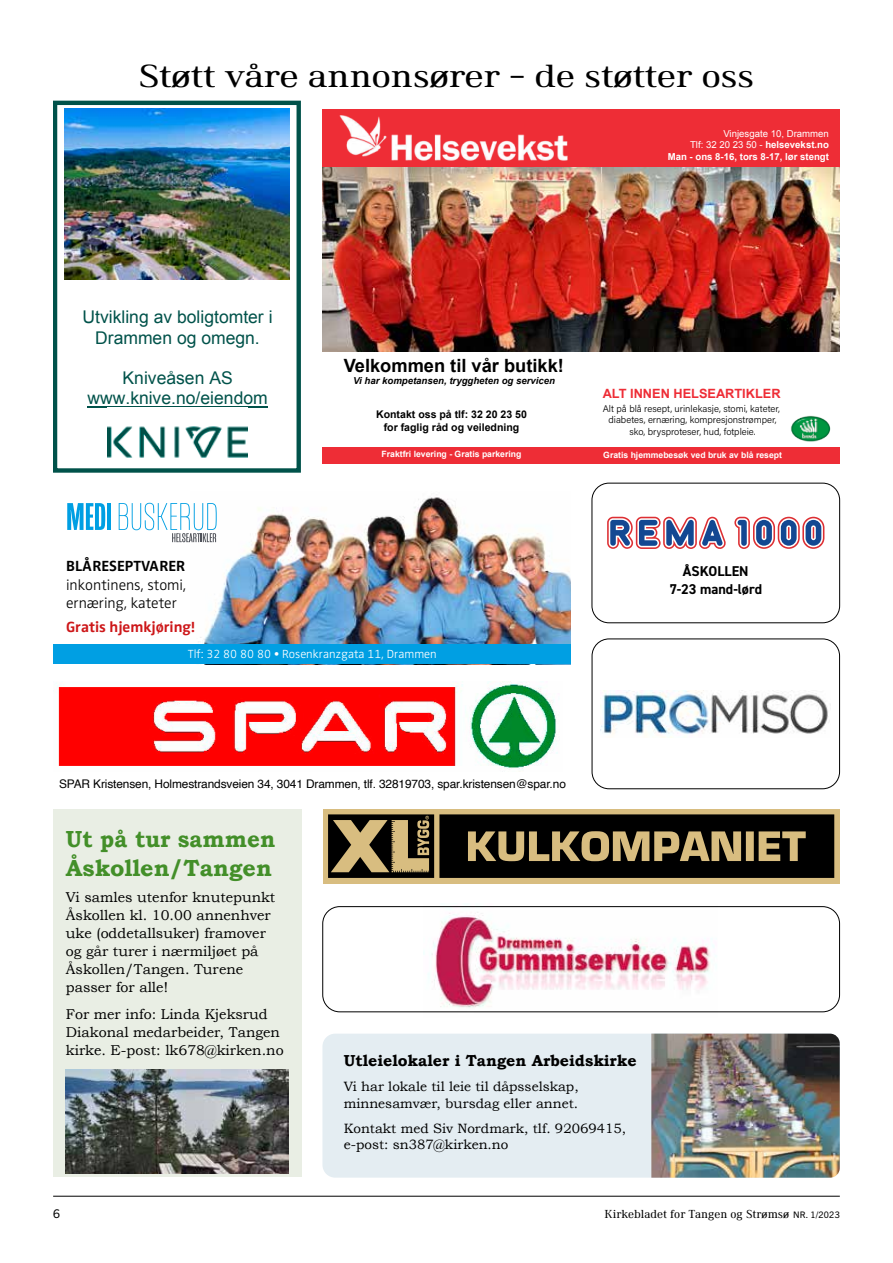
<style>
.page{position:relative;width:893px;height:1263px;background:#fff}
.page>*{position:absolute;margin:0;border:0;box-sizing:border-box;transform-origin:0 0}
.t1{font:33.15px "Ethos";letter-spacing:-.015em;color:#000;scale:1.18 1}
.t2{font:700 23.25px/28.8px "Bookman Old Style";color:#438f29;scale:.96 1}
.t3{font:700 18.3px "Arial";color:#000}
.t4{font:17.55px/20.1px "Arial";color:#00524a;text-align:center}
.t5{font:700 15.9px "Bookman Old Style";color:#000}
.t6{font:300 15.15px/18.3px "Zwo";color:#000}
.t7{font:15.15px "Zwo w 6";color:#cd1719}
.t8{font:15.15px "Zwo w 6";color:#000}
.t9{font:14.25px/18px "Bookman Old Style";color:#000}
.t10{font:700 14.25px/18px "DIN2014";color:#000;text-align:center}
.t11{font:13.5px/16.5px "Bookman Old Style";color:#000}
.t12{font:700 12.75px "Arial";color:#ee2d36}
.t13{font:300 12.15px "Zwo";color:#fff}
.t14{font:12px "Ethos";color:#000}
.t15{font:12px "Trade Gothic Next LT Pro";color:#000}
.t16{font:11.85px "Helvetica";letter-spacing:-.01em;color:#000}
.t17{font:700 10.5px/12.8px "Arial";color:#000;text-align:center}
.t18{font:500 10.5px "Flama Semicondensed";color:#000}
.t19{font:300 9.6px/11.6px "Acumin Pro";color:#000;text-align:center}
.t20{font:700 9.6px/11.6px "Arial";color:#fff;text-align:right}
.t21{font:italic 700 9.6px "Arial";color:#000}
.t22{font:700 8.7px "Arial";color:#fff}
.s1{font-weight:400}
.s2{font-family:"Trade Gothic Next LT Pro";font-size:9px}
</style>
<div class="page">
<img style="left:423px;top:912px;width:295px;height:101px">
<div style="left:322px;top:1034px;width:518px;height:144px;background:#e4edf2;border-radius:13px"></div>
<div style="left:53px;top:101px;width:248px;height:372px;border:4px solid #00524a"></div>
<img style="left:64px;top:109px;width:225px;height:171px">
<hr style="left:88px;top:406px;width:180px;height:1px;background:#00524a">
<img style="left:107px;top:426px;width:141px;height:32px">
<img style="left:56px;top:681px;width:502px;height:89px">
<img style="left:190px;top:497px;width:380px;height:148px">
<div style="left:53px;top:645px;width:517px;height:19px;background:#009fe3"></div>
<svg style="left:67px;top:503px;width:38px;height:27px"></svg>
<hr style="left:107px;top:503px;width:4px;height:27px;background:#009fe3">
<svg style="left:119px;top:503px;width:98px;height:39px"></svg>
<img style="left:601px;top:690px;width:230px;height:47px">
<div style="left:592px;top:639px;width:248px;height:150px;border:1px solid #000;border-radius:17px"></div>
<div style="left:323px;top:906px;width:517px;height:106px;border:1px solid #000;border-radius:17px"></div>
<div style="left:322px;top:109px;width:518px;height:58px;background:#ee2d36"></div>
<img style="left:339px;top:115px;width:229px;height:46px">
<div style="left:322px;top:447px;width:518px;height:16px;background:#ee2d36"></div>
<img style="left:790px;top:415px;width:41px;height:27px">
<img style="left:322px;top:167px;width:518px;height:185px">
<div style="left:323px;top:809px;width:516px;height:74px;background:#d8bd80"></div>
<svg style="left:328px;top:814px;width:506px;height:64px"></svg>
<img style="left:651px;top:1034px;width:189px;height:144px">
<div style="left:592px;top:483px;width:248px;height:140px;border:1px solid #000;border-radius:17px"></div>
<svg style="left:607px;top:516px;width:218px;height:33px"></svg>
<div style="left:53px;top:809px;width:248px;height:367px;background:#e9eee4"></div>
<img style="left:66px;top:1070px;width:222px;height:103px">
<hr style="left:53px;top:1196px;width:787px;height:1px;background:#000">
<h1 class="t1" style="left:139px;top:57px;width:523px">Støtt våre annonsører – de støtter oss</h1>
<p class="t4" style="left:83px;top:307px;width:191px">Utvikling av boligtomter i<br>Drammen og omegn.</p>
<p class="t4" style="left:88px;top:368px;width:182px">Kniveåsen AS www.knive.no/eiendom</p>
<p class="t20" style="left:668px;top:128px;width:163px"><span class="s1">Vinjesgate 10, Drammen<br>Tlf: 32 20 23 50 -</span> helsevekst.no<br>Man - ons 8-16, tors 8-17, lør stengt</p>
<p class="t3" style="left:344px;top:353px;width:222px">Velkommen til vår butikk!</p>
<p class="t21" style="left:353px;top:374px;width:203px">Vi har kompetansen, tryggheten og servicen</p>
<p class="t17" style="left:376px;top:408px;width:152px">Kontakt oss på tlf: 32 20 23 50 for faglig råd og veiledning</p>
<p class="t19" style="left:603px;top:402px;width:179px">Alt på blå resept, urinlekasje, stomi, kateter, diabetes, ernæring, kompresjonstrømper, sko, brysproteser, hud, fotpleie.</p>
<p class="t22" style="left:382px;top:448px;width:141px">Fraktfri levering - Gratis parkering</p>
<p class="t22" style="left:603px;top:449px;width:180px">Gratis hjemmebesøk ved bruk av blå resept</p>
<p class="t12" style="left:603px;top:385px;width:179px">ALT INNEN HELSEARTIKLER</p>
<p class="t8" style="left:66px;top:557px;width:121px">BLÅRESEPTVARER</p>
<p class="t6" style="left:66px;top:575px;width:122px">inkontinens, stomi, ernæring, kateter</p>
<p class="t7" style="left:66px;top:618px;width:130px">Gratis hjemkjøring!</p>
<p class="t13" style="left:188px;top:647px;width:250px">Tlf: 32 80 80 80 • Rosenkranzgata 11, Drammen</p>
<p class="t18" style="left:659px;top:559px;width:115px">ÅSKOLLEN 7-23 man-lørd</p>
<p class="t10" style="left:669px;top:562px;width:94px">ÅSKOLLEN<br>7-23 mand-lørd</p>
<p class="t16" style="left:59px;top:774px;width:508px">SPAR Kristensen, Holmestrandsveien 34, 3041 Drammen, tlf. 32819703, spar.kristensen@spar.no</p>
<h2 class="t2" style="left:66px;top:824px;width:220px">Ut på tur sammen<br>Åskollen/Tangen</h2>
<p class="t9" style="left:66px;top:888px;width:211px">Vi samles utenfor knutepunkt<br>Åskollen kl. 10.00 annenhver uke (oddetallsuker) framover og går turer i nærmiljøet på<br>Åskollen/Tangen. Turene passer for alle!</p>
<p class="t9" style="left:66px;top:1005px;width:219px">For mer info: Linda Kjeksrud<br>Diakonal medarbeider, Tangen kirke. E-post: lk678@kirken.no</p>
<p class="t5" style="left:344px;top:1051px;width:294px">Utleielokaler i Tangen Arbeidskirke</p>
<p class="t11" style="left:344px;top:1078px;width:236px">Vi har lokale til leie til dåpsselskap, minnesamvær, bursdag eller annet.</p>
<p class="t11" style="left:344px;top:1120px;width:284px">Kontakt med Siv Nordmark, tlf. 92069415, e-post: sn387@kirken.no</p>
<p class="t15" style="left:53px;top:1205px;width:8px">6</p>
<p class="t14" style="left:604px;top:1207px;width:237px">Kirkebladet for Tangen og Strømsø <span class="s2">NR. 1/2023</span></p>
</div>
